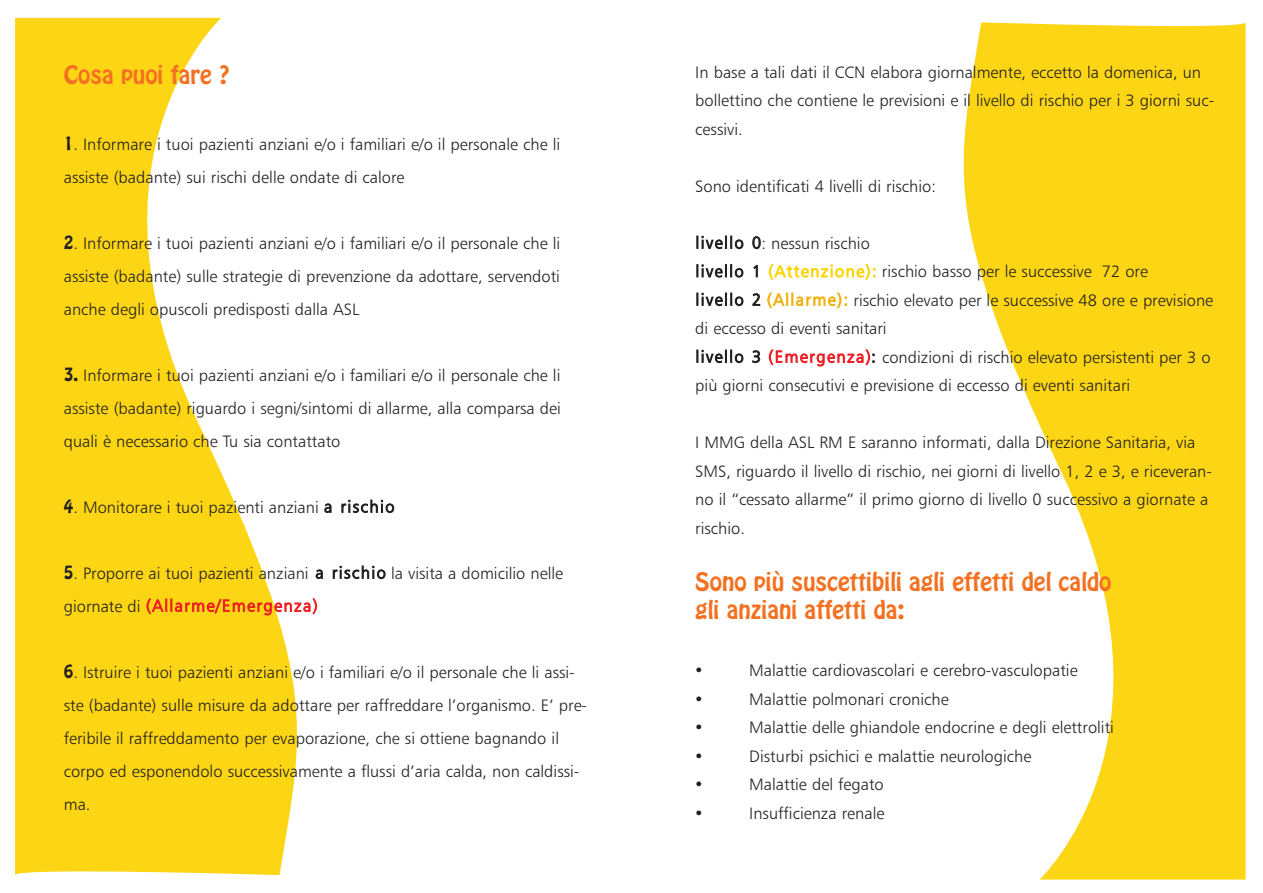
<style>
.page{position:relative;width:1263px;height:893px;background:#fff}
.page>*{position:absolute;margin:0;border:0;box-sizing:border-box;transform-origin:0 0}
.t1{font:22.5px/28.5px "Hobo";color:#f37121}
.t2{font:16.5px/28.5px "Humanist 777 BT Light B";color:#231f20}
.t3{font:16.5px "Symbol";color:#231f20}
.s1{font-family:"Hobo"}
.s2{color:#ee1e24}
.s3{color:#fdd305}
.s4{color:#efb211}
</style>
<div class="page">
<svg style="left:964px;top:22px;width:281px;height:858px;fill:#fcd615"></svg>
<svg style="left:15px;top:18px;width:282px;height:857px;fill:#fcd615"></svg>
<h1 class="t1" style="left:64px;top:60px;width:168px">Cosa puoi fare ?</h1>
<p class="t2" style="left:64px;top:129px;width:498px;line-height:33px"><span class="s1">1</span>. Informare i tuoi pazienti anziani e/o i familiari e/o il personale che li assiste (badante) sui rischi delle ondate di calore</p>
<p class="t2" style="left:64px;top:228px;width:498px;line-height:33px;text-align:justify"><span class="s1">2</span>. Informare i tuoi pazienti anziani e/o i familiari e/o il personale che li assiste (badante) sulle strategie di prevenzione da adottare, servendoti anche degli opuscoli predisposti dalla ASL</p>
<p class="t2" style="left:64px;top:360px;width:499px;line-height:33px;text-align:justify"><span class="s1">3.</span> Informare i tuoi pazienti anziani e/o i familiari e/o il personale che li assiste (badante) riguardo i segni/sintomi di allarme, alla comparsa dei quali è necessario che Tu sia contattato</p>
<p class="t2" style="left:64px;top:494px;width:332px"><span class="s1">4</span>. Monitorare i tuoi pazienti anziani a rischio</p>
<p class="t2" style="left:64px;top:558px;width:501px;line-height:32.7px"><span class="s1">5</span>. Proporre ai tuoi pazienti anziani a rischio la visita a domicilio nelle giornate di <span class="s2">(Allarme/Emergenza)</span></p>
<p class="t2" style="left:64px;top:657px;width:525px;line-height:33px"><span class="s1">6</span>. Istruire i tuoi pazienti anziani e/o i familiari e/o il personale che li assi&shy;ste (badante) sulle misure da adottare per raffreddare l’organismo. E’ pre&shy;feribile il raffreddamento per evaporazione, che si ottiene bagnando il corpo ed esponendolo successivamente a flussi d’aria calda, non caldissi&shy;ma.</p>
<p class="t2" style="left:695px;top:59px;width:520px">In base a tali dati il CCN elabora giornalmente, eccetto la domenica, un bollettino che contiene le previsioni e il livello di rischio per i 3 giorni suc&shy;cessivi.</p>
<p class="t2" style="left:695px;top:173px;width:242px">Sono identificati 4 livelli di rischio:</p>
<p class="t2" style="left:695px;top:230px;width:519px">livello 0: nessun rischio<br>livello 1 <span class="s3">(Attenzione):</span> rischio basso per le successive 72 ore<br>livello 2 <span class="s4">(Allarme):</span> rischio elevato per le successive 48 ore e previsione di eccesso di eventi sanitari<br>livello 3 <span class="s2">(Emergenza)</span>: condizioni di rischio elevato persistenti per 3 o più giorni consecutivi e previsione di eccesso di eventi sanitari</p>
<p class="t2" style="left:695px;top:430px;width:518px">I MMG della ASL RM E saranno informati, dalla Direzione Sanitaria, via SMS, riguardo il livello di rischio, nei giorni di livello 1, 2 e 3, e riceveran&shy;no il “cessato allarme” il primo giorno di livello 0 successivo a giornate a rischio.</p>
<h1 class="t1" style="left:695px;top:567px;width:418px">Sono più suscettibili agli effetti del caldo gli anziani affetti da:</h1>
<p class="t3" style="left:695px;top:661px;width:9px">•</p>
<p class="t2" style="left:749px;top:658px;width:330px">Malattie cardiovascolari e cerebro-vasculopatie</p>
<p class="t3" style="left:695px;top:689px;width:9px">•</p>
<p class="t2" style="left:749px;top:686px;width:201px">Malattie polmonari croniche</p>
<p class="t3" style="left:695px;top:718px;width:9px">•</p>
<p class="t2" style="left:749px;top:715px;width:366px">Malattie delle ghiandole endocrine e degli elettroliti</p>
<p class="t3" style="left:695px;top:746px;width:9px">•</p>
<p class="t2" style="left:749px;top:743px;width:284px">Disturbi psichici e malattie neurologiche</p>
<p class="t3" style="left:695px;top:775px;width:9px">•</p>
<p class="t2" style="left:749px;top:772px;width:136px">Malattie del fegato</p>
<p class="t3" style="left:695px;top:803px;width:9px">•</p>
<p class="t2" style="left:749px;top:800px;width:137px">Insufficienza renale</p>
</div>
